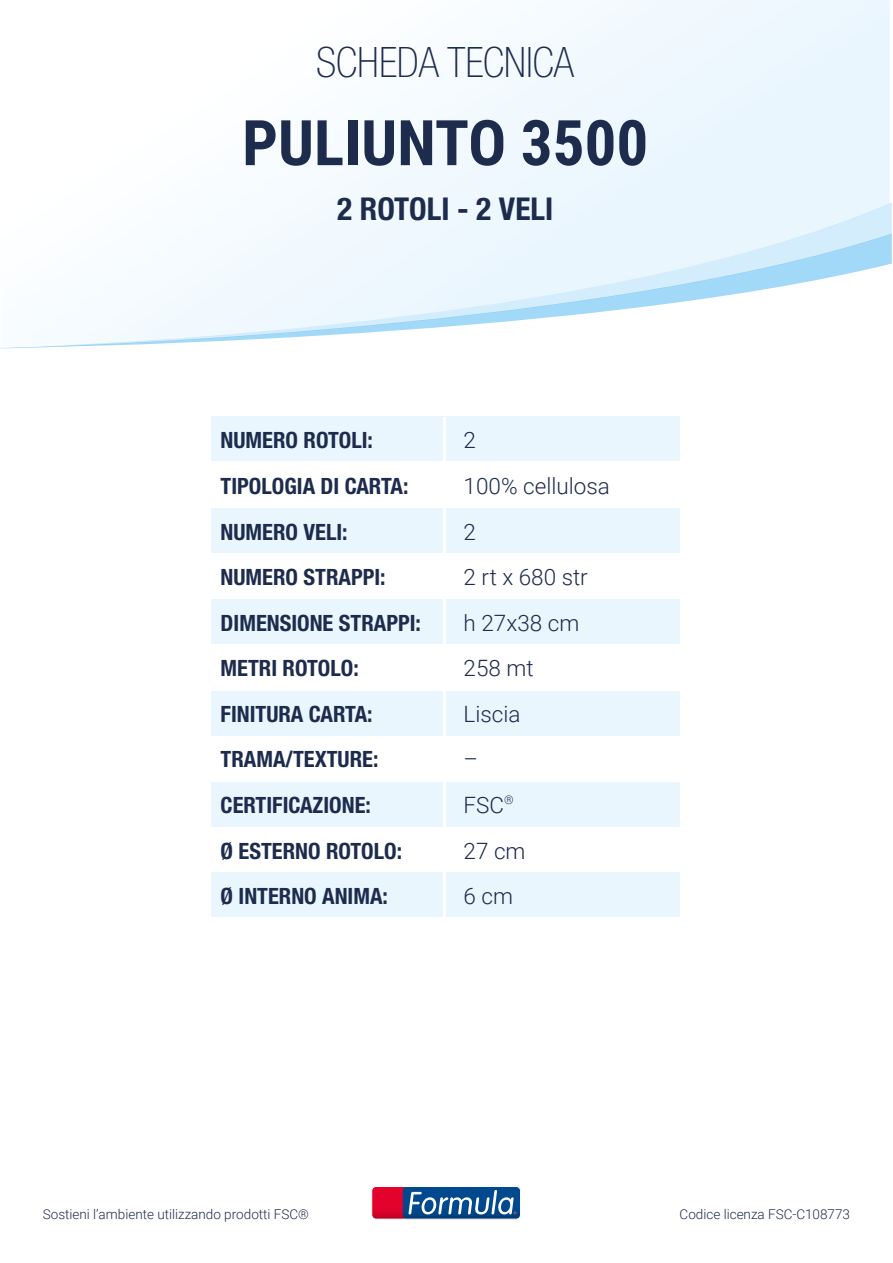
<style>
.page{position:relative;width:893px;height:1263px;background:#fff}
.page>*{position:absolute;margin:0;border:0;box-sizing:border-box;transform-origin:0 0}
.t1{font:700 63px "Roboto Condensed";color:#1d2b4d}
.t2{font:100 condensed 42px "Helvetica Neue LT Std";color:#1d2b4d}
.t3{font:700 condensed 31.5px "Helvetica Neue LT Std";color:#1d2b4d}
.t4{font:700 condensed 22.5px/45.6px "Helvetica Neue LT Std";color:#1d2b4d}
.t5{font:300 22.5px/45.6px "Roboto";color:#1d2b4d}
.t6{font:300 13.5px "Roboto";color:#1d2b4d}
</style>
<div class="page">
<svg style="left:292px;top:0;width:598px;height:203px"></svg>
<svg style="left:0;top:203px;width:892px;height:146px;fill:#f1f9fe"></svg>
<div style="left:211px;top:417px;width:468px;height:44px;background:#eaf6fe"></div>
<div style="left:211px;top:508px;width:468px;height:44px;background:#eaf6fe"></div>
<div style="left:211px;top:600px;width:468px;height:44px;background:#eaf6fe"></div>
<div style="left:211px;top:691px;width:468px;height:44px;background:#eaf6fe"></div>
<div style="left:211px;top:783px;width:468px;height:44px;background:#eaf6fe"></div>
<div style="left:211px;top:872px;width:468px;height:44px;background:#eaf6fe"></div>
<hr style="left:443px;top:417px;width:3px;height:501px;background:#fff">
<svg style="left:373px;top:1188px;width:146px;height:29px;background:#58588b"></svg>
<div style="left:371px;top:1186px;width:150px;height:33px;border:1px solid #fff;border-radius:4px"></div>
<h2 class="t2" style="left:316px;top:39px;width:260px">SCHEDA TECNICA</h2>
<h1 class="t1" style="left:242px;top:99px;width:408px">PULIUNTO 3500</h1>
<h3 class="t3" style="left:337px;top:189px;width:217px">2 ROTOLI - 2 VELI</h3>
<p class="t4" style="left:221px;top:417px;width:189px">NUMERO ROTOLI:<br>TIPOLOGIA DI CARTA:<br>NUMERO VELI:</p>
<p class="t5" style="left:464px;top:417px;width:148px">2<br>100% cellulosa<br>2</p>
<p class="t4" style="left:221px;top:554px;width:166px">NUMERO STRAPPI:</p>
<p class="t5" style="left:464px;top:553px;width:126px">2 rt x 680 str</p>
<p class="t4" style="left:221px;top:600px;width:202px">DIMENSIONE STRAPPI:</p>
<p class="t5" style="left:464px;top:599px;width:117px">h 27x38 cm</p>
<p class="t4" style="left:221px;top:645px;width:140px">METRI ROTOLO:</p>
<p class="t5" style="left:464px;top:645px;width:72px">258 mt</p>
<p class="t4" style="left:221px;top:691px;width:154px">FINITURA CARTA:</p>
<p class="t5" style="left:464px;top:690px;width:58px">Liscia</p>
<p class="t4" style="left:221px;top:736px;width:159px">TRAMA/TEXTURE:</p>
<p class="t4" style="left:221px;top:782px;width:152px">CERTIFICAZIONE:</p>
<p class="t5" style="left:464px;top:736px;width:52px">–<br>FSC<sup>®</sup></p>
<p class="t4" style="left:221px;top:827px;width:183px">Ø ESTERNO ROTOLO:</p>
<p class="t5" style="left:464px;top:827px;width:63px">27 cm</p>
<p class="t4" style="left:221px;top:873px;width:169px">Ø INTERNO ANIMA:</p>
<p class="t5" style="left:464px;top:872px;width:51px">6 cm</p>
<p class="t6" style="left:43px;top:1205px;width:268px">Sostieni l’ambiente utilizzando prodotti FSC®</p>
<p class="t6" style="left:680px;top:1205px;width:172px">Codice licenza FSC-C108773</p>
</div>
